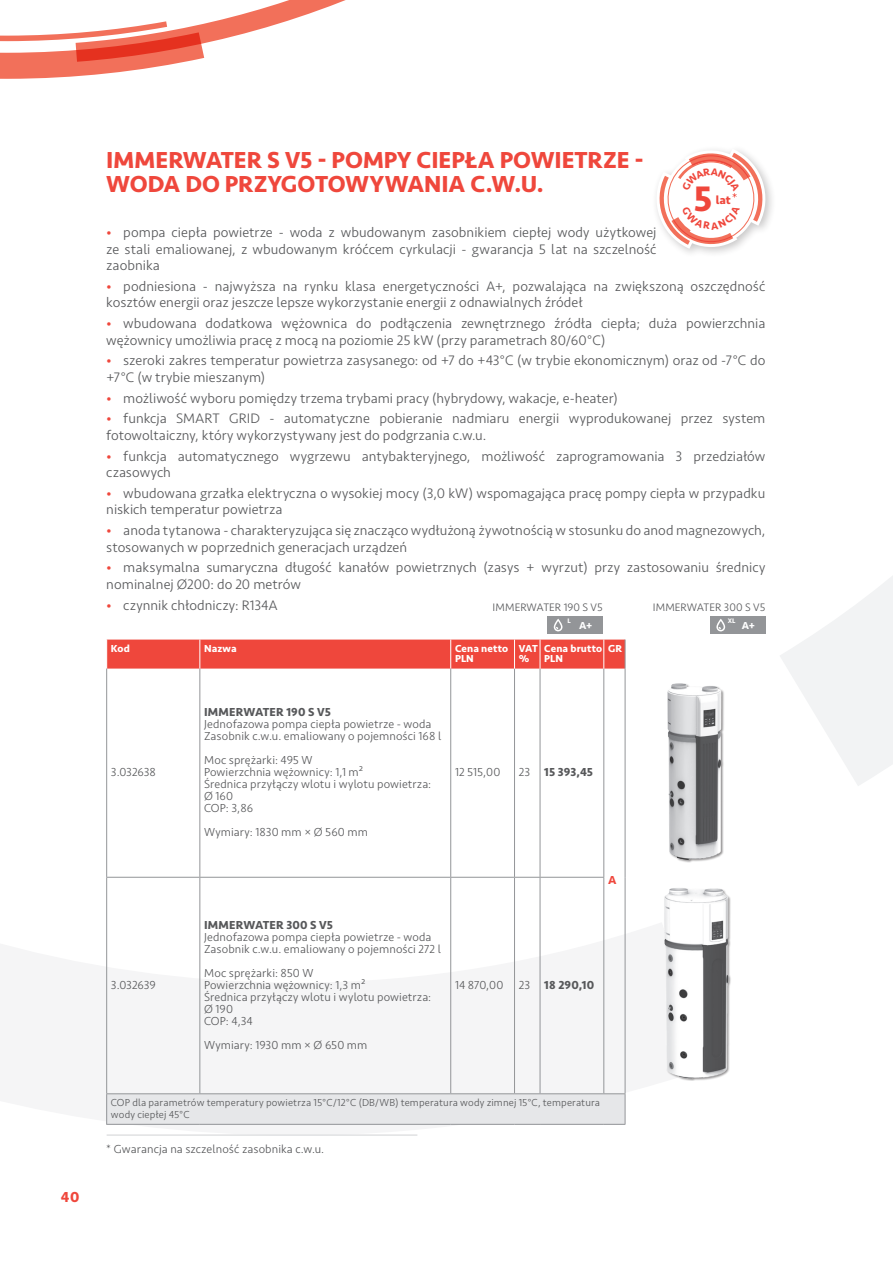
<style>
.page{position:relative;width:893px;height:1263px;background:#fff}
.page>*{position:absolute;margin:0;border:0;box-sizing:border-box;transform-origin:0 0}
.t1{font:700 36.75px "Seravek";color:#ef473c}
.t2{font:700 24px/24px "Seravek";color:#ef473c}
.t3{font:700 15px "Seravek";color:#ef473c}
.t4{font:300 14.25px/16.5px "Seravek";color:#57585a}
.t5{font:700 12.15px "Seravek";color:#ef473c}
.t6{font:300 12px/12px "Seravek";letter-spacing:.01em;color:#57585a}
.t7{font:700 12px "Seravek";letter-spacing:.01em;color:#57585a}
.t8{font:700 12px "Seravek";color:#ef473c}
.t9{font:300 11.25px "Seravek";letter-spacing:.01em;color:#57585a}
.t10{font:300 10.5px/12px "Seravek";letter-spacing:.015em;color:#57585a}
.t11{font:700 10.5px/10.5px "Seravek";letter-spacing:.015em;color:#fff}
.t12{font:700 6.75px "Seravek";color:#fff}
.s1{color:#ef473c}
.s2{font-weight:300}
</style>
<div class="page">
<svg style="left:107px;top:922px;width:519px;height:203px;fill:#f5f5f6"></svg>
<svg style="left:780px;top:576px;width:113px;height:210px;fill:#f2f3f4"></svg>
<svg style="left:0;top:0;width:346px;height:79px"></svg>
<div style="left:651px;top:145px;width:126px;height:114px;background:#231f20;opacity:.25"></div>
<svg style="left:107px;top:639px;width:518px;height:30px;background:#ef4e43"></svg>
<div style="left:107px;top:1094px;width:518px;height:30px;background:#e6e7e9"></div>
<hr style="left:625px;top:639px;width:1px;height:30px;background:#939598">
<hr style="left:514px;top:669px;width:1px;height:208px;background:#939598">
<hr style="left:514px;top:878px;width:1px;height:215px;background:#939598">
<hr style="left:540px;top:669px;width:1px;height:208px;background:#939598">
<hr style="left:540px;top:878px;width:1px;height:215px;background:#939598">
<hr style="left:603px;top:669px;width:1px;height:208px;background:#939598">
<hr style="left:625px;top:669px;width:1px;height:208px;background:#939598">
<hr style="left:603px;top:878px;width:1px;height:215px;background:#939598">
<hr style="left:625px;top:877px;width:1px;height:216px;background:#939598">
<hr style="left:603px;top:639px;width:1px;height:30px;background:#fff">
<hr style="left:106px;top:1093px;width:94px;height:1px;background:#939598">
<hr style="left:106px;top:1094px;width:1px;height:30px;background:#939598">
<hr style="left:200px;top:1093px;width:251px;height:1px;background:#939598">
<hr style="left:451px;top:1093px;width:63px;height:1px;background:#939598">
<svg style="left:514px;top:1093px;width:26px;height:1px"></svg>
<hr style="left:540px;top:1093px;width:64px;height:1px;background:#939598">
<svg style="left:604px;top:1093px;width:21px;height:1px"></svg>
<hr style="left:625px;top:1094px;width:1px;height:30px;background:#939598">
<hr style="left:106px;top:1124px;width:94px;height:1px;background:#939598">
<hr style="left:200px;top:1124px;width:251px;height:1px;background:#939598">
<hr style="left:451px;top:1124px;width:63px;height:1px;background:#939598">
<svg style="left:514px;top:1124px;width:26px;height:1px"></svg>
<hr style="left:540px;top:1124px;width:64px;height:1px;background:#939598">
<svg style="left:604px;top:1124px;width:21px;height:1px"></svg>
<hr style="left:199px;top:639px;width:1px;height:30px;background:#fff">
<hr style="left:450px;top:639px;width:1px;height:30px;background:#fff">
<hr style="left:514px;top:639px;width:1px;height:30px;background:#fff">
<hr style="left:540px;top:639px;width:1px;height:30px;background:#fff">
<hr style="left:106px;top:669px;width:1px;height:208px;background:#939598">
<hr style="left:106px;top:878px;width:1px;height:215px;background:#939598">
<hr style="left:199px;top:669px;width:1px;height:208px;background:#939598">
<hr style="left:450px;top:669px;width:1px;height:208px;background:#939598">
<hr style="left:199px;top:878px;width:1px;height:215px;background:#939598">
<hr style="left:450px;top:878px;width:1px;height:215px;background:#939598">
<hr style="left:106px;top:877px;width:94px;height:1px;background:#939598">
<hr style="left:200px;top:877px;width:251px;height:1px;background:#939598">
<hr style="left:451px;top:877px;width:63px;height:1px;background:#939598">
<svg style="left:514px;top:877px;width:26px;height:1px"></svg>
<hr style="left:540px;top:877px;width:64px;height:1px;background:#939598">
<img style="left:667px;top:683px;width:57px;height:178px">
<img style="left:664px;top:888px;width:67px;height:193px">
<div style="left:547px;top:616px;width:56px;height:18px;background:#939598"></div>
<svg style="left:554px;top:619px;width:8px;height:12px"></svg>
<div style="left:710px;top:616px;width:55px;height:18px;background:#939598"></div>
<svg style="left:716px;top:619px;width:9px;height:12px"></svg>
<hr style="left:107px;top:1134px;width:310px;height:2px;background:#e0e1e3">
<svg style="left:652px;top:147px;width:115px;height:102px"></svg>
<p class="t3" style="left:61px;top:1188px;width:20px">40</p>
<h2 class="t2" style="left:106px;top:149px;width:539px">IMMERWATER S V5 - POMPY CIEPŁA POWIETRZE -<br>WODA DO PRZYGOTOWYWANIA C.W.U.</h2>
<p class="t4" style="left:106px;top:224px;width:552px;text-align:justify"><span class="s1">•</span> pompa ciepła powietrze - woda z wbudowanym zasobnikiem ciepłej wody użytkowej ze stali emaliowanej, z wbudowanym króćcem cyrkulacji - gwarancja 5 lat na szczelność zaobnika</p>
<p class="t4" style="left:106px;top:278px;width:661px"><span class="s1">•</span> podniesiona - najwyższa na rynku klasa energetyczności A+, pozwalająca na zwiększoną oszczędność kosztów energii oraz jeszcze lepsze wykorzystanie energii z odnawialnych źródeł</p>
<p class="t4" style="left:106px;top:315px;width:661px"><span class="s1">•</span> wbudowana dodatkowa wężownica do podłączenia zewnętrznego źródła ciepła; duża powierzchnia wężownicy umożliwia pracę z mocą na poziomie 25 kW (przy parametrach 80/60°C)</p>
<p class="t4" style="left:106px;top:353px;width:661px"><span class="s1">•</span> szeroki zakres temperatur powietrza zasysanego: od +7 do +43°C (w trybie ekonomicznym) oraz od -7°C do +7°C (w trybie mieszanym)</p>
<p class="t4" style="left:106px;top:390px;width:513px"><span class="s1">•</span> możliwość wyboru pomiędzy trzema trybami pracy (hybrydowy, wakacje, e-heater)</p>
<p class="t4" style="left:106px;top:411px;width:661px"><span class="s1">•</span> funkcja SMART GRID - automatyczne pobieranie nadmiaru energii wyprodukowanej przez system fotowoltaiczny, który wykorzystywany jest do podgrzania c.w.u.</p>
<p class="t4" style="left:106px;top:448px;width:661px"><span class="s1">•</span> funkcja automatycznego wygrzewu antybakteryjnego, możliwość zaprogramowania 3 przedziałów czasowych</p>
<p class="t4" style="left:106px;top:485px;width:661px"><span class="s1">•</span> wbudowana grzałka elektryczna o wysokiej mocy (3,0 kW) wspomagająca pracę pompy ciepła w przypadku niskich temperatur powietrza</p>
<p class="t4" style="left:106px;top:522px;width:661px"><span class="s1">•</span> anoda tytanowa - charakteryzująca się znacząco wydłużoną żywotnością w stosunku do anod magnezowych, stosowanych w poprzednich generacjach urządzeń</p>
<p class="t4" style="left:106px;top:560px;width:661px"><span class="s1">•</span> maksymalna sumaryczna długość kanałów powietrznych (zasys + wyrzut) przy zastosowaniu średnicy nominalnej Ø200: do 20 metrów</p>
<p class="t4" style="left:106px;top:597px;width:173px"><span class="s1">•</span> czynnik chłodniczy: R134A</p>
<h1 class="t1" style="left:693px;top:176px;width:20px">5</h1>
<p class="t5" style="left:716px;top:192px;width:16px">lat</p>
<p class="t9" style="left:493px;top:600px;width:112px">IMMERWATER 190 S V5</p>
<p class="t12" style="left:567px;top:617px;width:5px">L</p>
<p class="t9" style="left:653px;top:600px;width:114px">IMMERWATER 300 S V5</p>
<p class="t12" style="left:728px;top:617px;width:9px">XL</p>
<p class="t11" style="left:579px;top:620px;width:15px">A+</p>
<p class="t11" style="left:742px;top:620px;width:15px">A+</p>
<p class="t11" style="left:111px;top:643px;width:20px">Kod</p>
<p class="t11" style="left:204px;top:643px;width:34px">Nazwa</p>
<p class="t11" style="left:455px;top:643px;width:55px">Cena netto<br>PLN</p>
<p class="t11" style="left:519px;top:643px;width:21px">VAT %</p>
<p class="t11" style="left:544px;top:643px;width:59px">Cena brutto<br>PLN</p>
<p class="t11" style="left:608px;top:643px;width:16px">GR</p>
<p class="t6" style="left:111px;top:766px;width:47px">3.032638</p>
<p class="t6" style="left:111px;top:979px;width:46px">3.032639</p>
<p class="t7" style="left:204px;top:705px;width:128px">IMMERWATER 190 S V5</p>
<p class="t6" style="left:204px;top:718px;width:239px">Jednofazowa pompa ciepła powietrze - woda<br>Zasobnik c.w.u. emaliowany o pojemności 168 l</p>
<p class="t6" style="left:204px;top:754px;width:229px">Moc sprężarki: 495 W<br>Powierzchnia wężownicy: 1,1 m²<br>Średnica przyłączy wlotu i wylotu powietrza:<br>Ø 160<br>COP: 3,86</p>
<p class="t6" style="left:204px;top:826px;width:165px">Wymiary: 1830 mm × Ø 560 mm</p>
<p class="t6" style="left:455px;top:766px;width:47px">12 515,00</p>
<p class="t7" style="left:519px;top:765px;width:76px"><span class="s2">23</span> 15 393,45</p>
<p class="t7" style="left:204px;top:917px;width:130px">IMMERWATER 300 S V5</p>
<p class="t6" style="left:204px;top:931px;width:238px">Jednofazowa pompa ciepła powietrze - woda<br>Zasobnik c.w.u. emaliowany o pojemności 272 l</p>
<p class="t6" style="left:204px;top:967px;width:229px">Moc sprężarki: 850 W<br>Powierzchnia wężownicy: 1,3 m²<br>Średnica przyłączy wlotu i wylotu powietrza:<br>Ø 190<br>COP: 4,34</p>
<p class="t6" style="left:204px;top:1039px;width:165px">Wymiary: 1930 mm × Ø 650 mm</p>
<p class="t8" style="left:608px;top:873px;width:10px">A</p>
<p class="t6" style="left:455px;top:979px;width:50px">14 870,00</p>
<p class="t7" style="left:519px;top:977px;width:77px"><span class="s2">23</span> 18 290,10</p>
<p class="t10" style="left:111px;top:1096px;width:491px">COP dla parametrów temperatury powietrza 15°C/12°C (DB/WB) temperatura wody zimnej 15°C, temperatura wody ciepłej 45°C</p>
<p class="t6" style="left:106px;top:1143px;width:219px">* Gwarancja na szczelność zasobnika c.w.u.</p>
</div>
